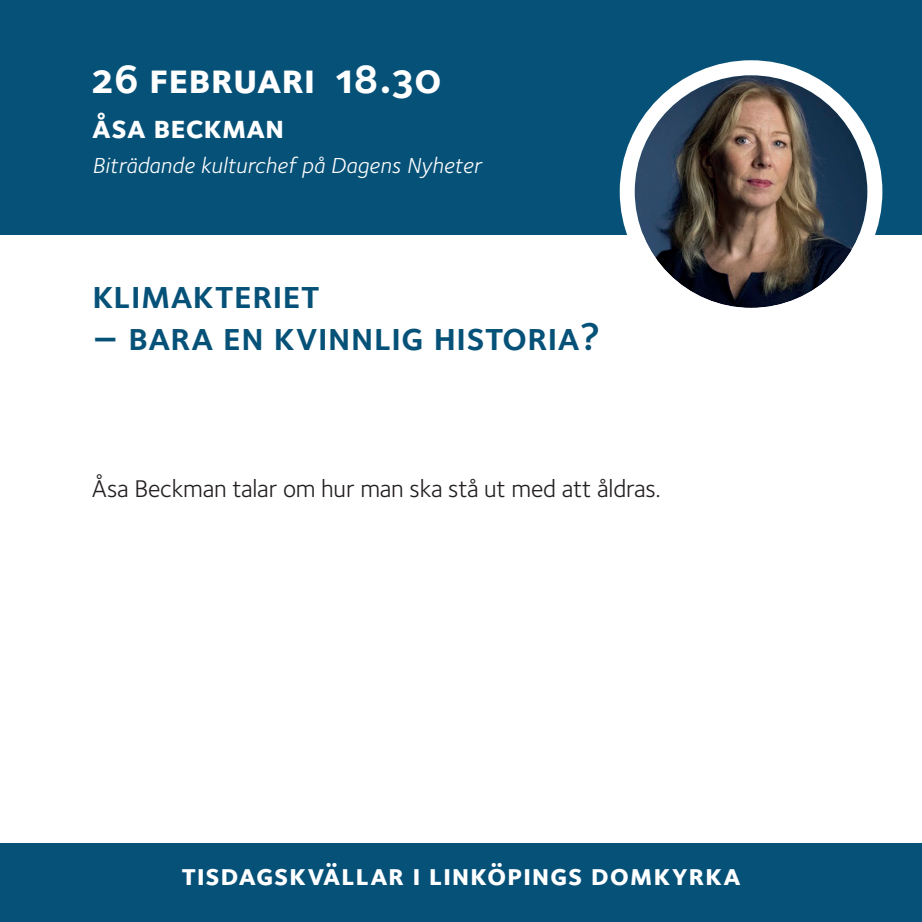
<style>
.page{position:relative;width:922px;height:922px;background:#fff}
.page>*{position:absolute;margin:0;border:0;box-sizing:border-box;transform-origin:0 0}
.t1{font:42.5px "Foundry Sterling Bold Expert";color:#fff}
.t2{font:40px "Foundry Sterling Demi Expert";color:#065178}
.t3{font:32.5px "Foundry Sterling Bold Expert";color:#fff}
.t4{font:30px "Foundry Sterling Bold Expert";letter-spacing:.02em;color:#fff}
.t5{font:25px "Foundry Sterling";letter-spacing:-.01em;color:#231f20}
.t6{font:italic 22.5px "Foundry Sterling";letter-spacing:.01em;color:#fff}
</style>
<div class="page">
<div style="left:0;top:0;width:921px;height:234px;background:#065178"></div>
<div style="left:0;top:843px;width:921px;height:78px;background:#065178"></div>
<img style="left:634px;top:75px;width:233px;height:233px;border-radius:116px">
<div style="left:619px;top:60px;width:263px;height:263px;border:15px solid #fff;border-radius:50%"></div>
<h1 class="t1" style="left:92px;top:49px;width:349px">26 februari 18.30</h1>
<h3 class="t3" style="left:92px;top:104px;width:194px">åsa beckman</h3>
<p class="t6" style="left:92px;top:149px;width:390px">Biträdande kulturchef på Dagens Nyheter</p>
<h2 class="t2" style="left:92px;top:266px;width:229px">klimakteriet</h2>
<h2 class="t2" style="left:92px;top:308px;width:509px">– bara en kvinnlig historia?</h2>
<p class="t5" style="left:92px;top:470px;width:570px">Åsa Beckman talar om hur man ska stå ut med att åldras.</p>
<p class="t4" style="left:181px;top:853px;width:560px">tisdagskvällar i linköpings domkyrka</p>
</div>
